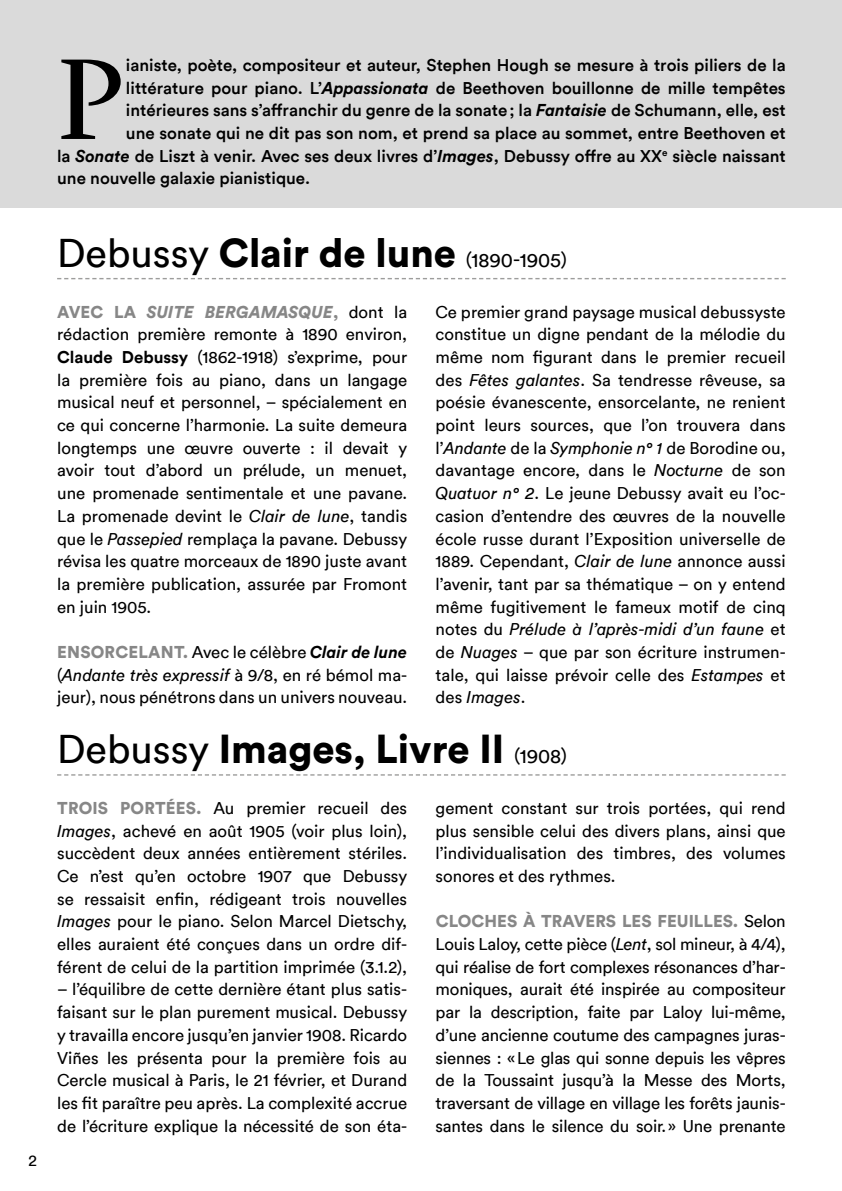
<style>
.page{position:relative;width:842px;height:1191px;background:#fff}
.page>*{position:absolute;margin:0;border:0;box-sizing:border-box;transform-origin:0 0}
.t1{font:119.4px "Lyon Display";color:#000}
.t2{font:900 40px "Circular Std";color:#000}
.t3{font:17px/22.6px "Circular";color:#000;text-align:justify}
.t4{font:500 17px "Circular";color:#000}
.t5{font:900 17px "Circular Std";color:#878787}
.t6{font:italic 900 17px "Circular Std";letter-spacing:.01em;color:#878787}
.t7{font:16px "Circular";color:#000}
.s1{font-family:"Circular Std";font-weight:700;font-style:italic}
.s2{font-family:"Circular";font-weight:400}
.s3{font-family:"Circular";font-weight:400;font-size:20px}
.s4{font-style:normal}
.s5{font-family:"Circular";font-weight:400;font-style:normal;color:#000}
.s6{font-weight:700}
.s7{font-style:italic}
.s8{font-family:"Circular Std";font-weight:900;color:#878787}
.s9{font-family:"Circular";font-weight:400;color:#000}
</style>
<div class="page">
<div style="left:0;top:0;width:842px;height:207px;background:#dadada"></div>
<svg style="left:57px;top:278px;width:729px;height:1px"></svg>
<svg style="left:57px;top:774px;width:729px;height:1px"></svg>
<p class="t7" style="left:28px;top:1149px;width:10px">2</p>
<h1 class="t1" style="left:57px;top:10px;width:67px">P</h1>
<p class="t4" style="left:126px;top:53px;width:661px">ianiste, poète, compositeur et auteur, Stephen Hough se mesure à trois piliers de la</p>
<p class="t4" style="left:126px;top:76px;width:661px">littérature pour piano. L’<span class="s1">Appassionata</span> de Beethoven bouillonne de mille tempêtes</p>
<p class="t4" style="left:126px;top:99px;width:661px">intérieures sans s’affranchir du genre de la sonate; la <span class="s1">Fantaisie</span> de Schumann, elle, est</p>
<p class="t4" style="left:126px;top:121px;width:661px">une sonate qui ne dit pas son nom, et prend sa place au sommet, entre Beethoven et</p>
<p class="t4" style="left:57px;top:144px;width:730px">la <span class="s1">Sonate</span> de Liszt à venir. Avec ses deux livres d’<span class="s1">Images</span>, Debussy offre au XX<sup>e</sup> siècle naissant</p>
<p class="t4" style="left:57px;top:167px;width:254px">une nouvelle galaxie pianistique.</p>
<h2 class="t2" style="left:57px;top:226px;width:511px"><span class="s2">Debussy</span> Clair de lune <span class="s3">(1890-1905)</span></h2>
<p class="t6" style="left:57px;top:300px;width:351px"><span class="s4">AVEC LA</span> SUITE BERGAMASQUE<span class="s4">,</span> <span class="s5">dont la</span></p>
<p class="t3" style="left:57px;top:322px;width:352px">rédaction première remonte à 1890 environ, <span class="s6">Claude Debussy</span> (1862-1918) s’exprime, pour la première fois au piano, dans un langage musical neuf et personnel, – spécialement en ce qui concerne l’harmonie. La suite demeura longtemps une œuvre ouverte : il devait y avoir tout d’abord un prélude, un menuet, une promenade sentimentale et une pavane.<br>La promenade devint le <span class="s7">Clair de lune</span>, tandis que le <span class="s7">Passepied</span> remplaça la pavane. Debussy révisa les quatre morceaux de 1890 juste avant la première publication, assurée par Fromont en juin 1905.</p>
<p class="t3" style="left:57px;top:640px;width:352px"><span class="s8">ENSORCELANT.</span> Avec le célèbre <span class="s1">Clair de lune </span>(<span class="s7">Andante très expressif</span> à 9/8, en ré bémol ma&shy;jeur), nous pénétrons dans un univers nouveau.</p>
<p class="t3" style="left:436px;top:300px;width:352px">Ce premier grand paysage musical debussyste constitue un digne pendant de la mélodie du même nom figurant dans le premier recueil des <span class="s7">Fêtes galantes</span>. Sa tendresse rêveuse, sa poésie évanescente, ensorcelante, ne renient point leurs sources, que l’on trouvera dans l’<span class="s7">Andante</span> de la <span class="s7">Symphonie n° 1</span> de Borodine ou, davantage encore, dans le <span class="s7">Nocturne</span> de son <span class="s7">Quatuor n° 2</span>. Le jeune Debussy avait eu l’oc&shy;casion d’entendre des œuvres de la nouvelle école russe durant l’Exposition universelle de 1889. Cependant, <span class="s7">Clair de lune</span> annonce aussi l’avenir, tant par sa thématique – on y entend même fugitivement le fameux motif de cinq notes du <span class="s7">Prélude à l’après-midi d’un faune</span> et de <span class="s7">Nuages</span> – que par son écriture instrumen&shy;tale, qui laisse prévoir celle des <span class="s7">Estampes</span> et des <span class="s7">Images</span>.</p>
<h2 class="t2" style="left:57px;top:722px;width:511px"><span class="s2">Debussy</span> Images, Livre II <span class="s3">(1908)</span></h2>
<p class="t3" style="left:57px;top:796px;width:352px"><span class="s8">TROIS PORTÉES.</span> Au premier recueil des <span class="s7">Images</span>, achevé en août 1905 (voir plus loin), succèdent deux années entièrement stériles.<br>Ce n’est qu’en octobre 1907 que Debussy se ressaisit enfin, rédigeant trois nouvelles <span class="s7">Images</span> pour le piano. Selon Marcel Dietschy, elles auraient été conçues dans un ordre dif&shy;férent de celui de la partition imprimée (3.1.2),</p>
<p class="t3" style="left:57px;top:977px;width:352px">– l’équilibre de cette dernière étant plus satis&shy;faisant sur le plan purement musical. Debussy y travailla encore jusqu’en janvier 1908. Ricardo Viñes les présenta pour la première fois au Cercle musical à Paris, le 21 février, et Durand les fit paraître peu après. La complexité accrue de l’écriture explique la nécessité de son éta-</p>
<p class="t3" style="left:436px;top:796px;width:352px">gement constant sur trois portées, qui rend plus sensible celui des divers plans, ainsi que l’individualisation des timbres, des volumes sonores et des rythmes.</p>
<p class="t5" style="left:436px;top:910px;width:351px">CLOCHES À TRAVERS LES FEUILLES. <span class="s9">Selon</span></p>
<p class="t3" style="left:436px;top:932px;width:352px">Louis Laloy, cette pièce (<span class="s7">Lent</span>, sol mineur, à 4/4), qui réalise de fort complexes résonances d’har&shy;moniques, aurait été inspirée au compositeur par la description, faite par Laloy lui-même, d’une ancienne coutume des campagnes juras&shy;siennes : «Le glas qui sonne depuis les vêpres de la Toussaint jusqu’à la Messe des Morts, traversant de village en village les forêts jaunis&shy;santes dans le silence du soir.» Une prenante</p>
</div>
